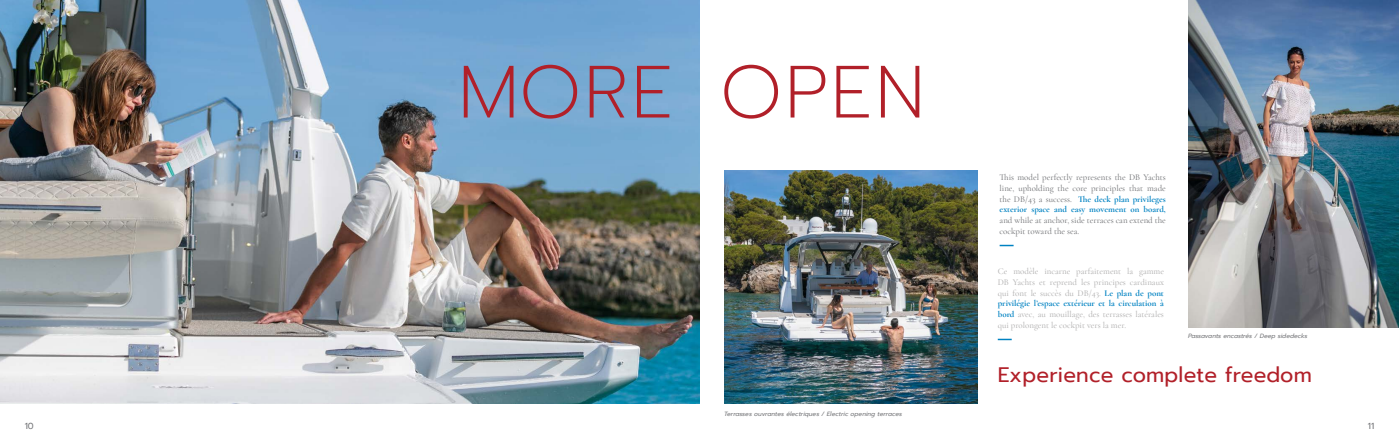
<style>
.page{position:relative;width:1399px;height:447px;background:#fff}
.page>*{position:absolute;margin:0;border:0;box-sizing:border-box;transform-origin:0 0}
.t1{font:200 73.85px "Prompt";letter-spacing:.04em;color:#b12029}
.t2{font:20.91px "Prompt";letter-spacing:.01em;color:#b12029}
.t3{font:500 8.84px/10.8px "Cormorant Garamond";color:#b2b1b1;text-align:justify}
.t4{font:500 8.84px/10.8px "Cormorant Garamond";color:#76777a;text-align:justify}
.t5{font:8.75px "Prompt";color:#76777a}
.t6{font:italic 6.12px "Prompt";color:#76777a}
.s1{font-weight:700;color:#0082c2}
</style>
<div class="page">
<img style="left:0;top:0;width:699px;height:403px">
<img style="left:724px;top:170px;width:253px;height:233px">
<img style="left:1188px;top:0;width:211px;height:327px">
<svg style="left:1000px;top:244px;width:14px;height:2px"></svg>
<svg style="left:998px;top:338px;width:14px;height:2px"></svg>
<h1 class="t1" style="left:458px;top:37px;width:468px">MORE OPEN</h1>
<p class="t6" style="left:724px;top:409px;width:179px">Terrasses ouvrantes électriques / Electric opening terraces</p>
<p class="t4" style="left:1000px;top:172px;width:168px">This model perfectly represents the DB Yachts line, upholding the core principles that made the DB/43 a success. <span class="s1">The deck plan privileges exterior space and easy movement on board,</span></p>
<p class="t4" style="left:1000px;top:215px;width:168px">and while at anchor, side terraces can extend the cockpit toward the sea.</p>
<p class="t3" style="left:998px;top:265px;width:168px">Ce modèle incarne parfaitement la gamme DB Yachts et reprend les principes cardinaux qui font le succès du DB/43. <span class="s1">Le plan de pont privilégie l’espace extérieur et la circulation à bord</span> avec, au mouillage, des terrasses latérales qui prolongent le cockpit vers la mer.</p>
<h2 class="t2" style="left:998px;top:359px;width:316px">Experience complete freedom</h2>
<p class="t6" style="left:1188px;top:331px;width:121px">Passavants encastrés / Deep sidedecks</p>
<p class="t5" style="left:25px;top:419px;width:11px">10</p>
<p class="t5" style="left:1368px;top:419px;width:8px">11</p>
</div>
